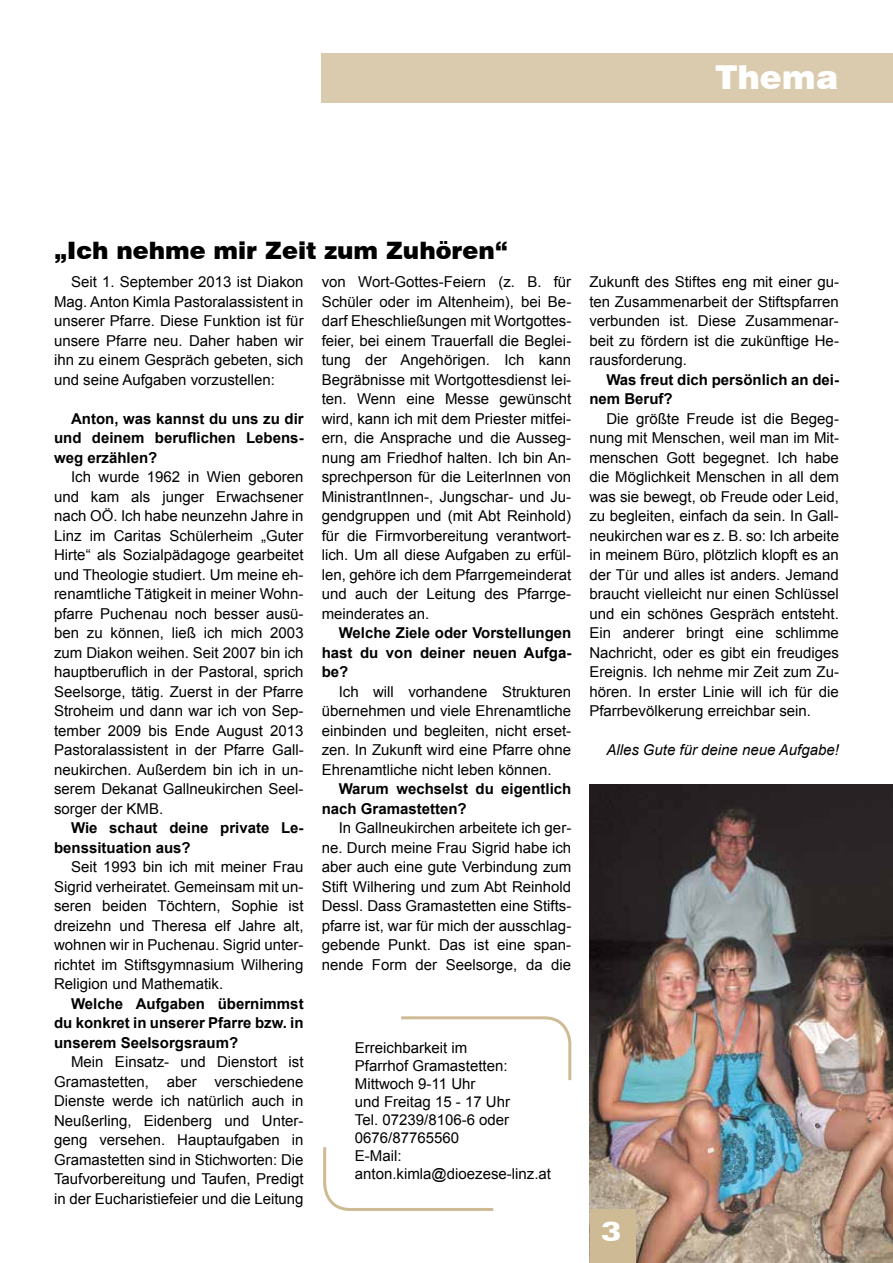
<style>
.page{position:relative;width:893px;height:1263px;background:#fff}
.page>*{position:absolute;margin:0;border:0;box-sizing:border-box;transform-origin:0 0}
.t1{font:900 33px "Swiss 721 BT";color:#fff}
.t2{font:900 expanded 27px "Zurich BT";color:#fff}
.t3{font:900 24px "Swiss 721 BT";color:#000}
.t4{font:15px/19.5px "Arial";color:#000;text-align:justify}
.t5{font:700 15px/19.5px "Arial";color:#000;text-align:justify}
.t6{font:italic 15px "Arial";color:#000}
</style>
<div class="page">
<img style="left:589px;top:785px;width:304px;height:478px">
<div style="left:590px;top:1209px;width:45px;height:54px;background:#cebb95"></div>
<div style="left:322px;top:53px;width:571px;height:50px;background:#dbcbae"></div>
<svg style="left:401px;top:1016px;width:171px;height:65px"></svg>
<svg style="left:323px;top:1147px;width:171px;height:64px"></svg>
<h1 class="t1" style="left:715px;top:57px;width:124px">Thema</h1>
<h3 class="t3" style="left:54px;top:235px;width:456px">„Ich nehme mir Zeit zum Zuhören“</h3>
<p class="t4" style="left:54px;top:272px;width:251px;text-indent:17px">Seit 1. September 2013 ist Diakon Mag. Anton Kimla Pastoralassistent in unserer Pfarre. Diese Funktion ist für unsere Pfarre neu. Daher haben wir ihn zu einem Gespräch gebeten, sich und seine Aufgaben vorzustellen:</p>
<p class="t5" style="left:54px;top:409px;width:251px;text-indent:17px">Anton, was kannst du uns zu dir und deinem beruflichen Lebens&shy;weg erzählen?</p>
<p class="t4" style="left:54px;top:467px;width:251px;text-indent:17px">Ich wurde 1962 in Wien geboren und kam als junger Erwachsener nach OÖ. Ich habe neunzehn Jahre in Linz im Caritas Schülerheim „Guter Hirte“ als Sozialpädagoge gearbeitet und Theologie studiert. Um meine eh&shy;renamtliche Tätigkeit in meiner Wohn&shy;pfarre Puchenau noch besser ausü&shy;ben zu können, ließ ich mich 2003 zum Diakon weihen. Seit 2007 bin ich hauptberuflich in der Pastoral, sprich Seelsorge, tätig. Zuerst in der Pfarre Stroheim und dann war ich von Sep&shy;tember 2009 bis Ende August 2013<br>Pastoralassistent in der Pfarre Gall&shy;neukirchen. Außerdem bin ich in un&shy;serem Dekanat Gallneukirchen Seel&shy;sorger der KMB.</p>
<p class="t5" style="left:54px;top:818px;width:251px;text-indent:17px">Wie schaut deine private Le&shy;benssituation aus?</p>
<p class="t4" style="left:54px;top:857px;width:251px;text-indent:17px">Seit 1993 bin ich mit meiner Frau Sigrid verheiratet. Gemeinsam mit un&shy;seren beiden Töchtern, Sophie ist dreizehn und Theresa elf Jahre alt, wohnen wir in Puchenau. Sigrid unter&shy;richtet im Stiftsgymnasium Wilhering Religion und Mathematik.</p>
<p class="t5" style="left:54px;top:994px;width:251px;text-indent:17px">Welche Aufgaben übernimmst du konkret in unserer Pfarre bzw. in unserem Seelsorgsraum?</p>
<p class="t4" style="left:54px;top:1052px;width:251px;text-indent:17px">Mein Einsatz- und Dienstort ist Gramastetten, aber verschiedene Dienste werde ich natürlich auch in Neußerling, Eidenberg und Unter&shy;geng versehen. Hauptaufgaben in Gramastetten sind in Stichworten: Die Taufvorbereitung und Taufen, Predigt in der Eucharistiefeier und die Leitung</p>
<p class="t4" style="left:322px;top:272px;width:251px">von Wort-Gottes-Feiern (z. B. für Schüler oder im Altenheim), bei Be&shy;darf Eheschließungen mit Wortgottes&shy;feier, bei einem Trauerfall die Beglei&shy;tung der Angehörigen. Ich kann Begräbnisse mit Wortgottesdienst lei&shy;ten. Wenn eine Messe gewünscht wird, kann ich mit dem Priester mitfei&shy;ern, die Ansprache und die Ausseg&shy;nung am Friedhof halten. Ich bin An&shy;sprechperson für die LeiterInnen von MinistrantInnen-, Jungschar- und Ju&shy;gendgruppen und (mit Abt Reinhold) für die Firmvorbereitung verantwort&shy;lich. Um all diese Aufgaben zu erfül&shy;len, gehöre ich dem Pfarrgemeinderat und auch der Leitung des Pfarrge&shy;meinderates an.</p>
<p class="t5" style="left:322px;top:623px;width:251px;text-indent:17px">Welche Ziele oder Vorstellungen hast du von deiner neuen Aufga&shy;be?</p>
<p class="t4" style="left:322px;top:682px;width:251px;text-indent:17px">Ich will vorhandene Strukturen übernehmen und viele Ehrenamtliche einbinden und begleiten, nicht erset&shy;zen. In Zukunft wird eine Pfarre ohne Ehrenamtliche nicht leben können.</p>
<p class="t5" style="left:322px;top:779px;width:251px;text-indent:17px">Warum wechselst du eigentlich nach Gramastetten?</p>
<p class="t4" style="left:322px;top:818px;width:251px;text-indent:17px">In Gallneukirchen arbeitete ich ger&shy;ne. Durch meine Frau Sigrid habe ich aber auch eine gute Verbindung zum Stift Wilhering und zum Abt Reinhold Dessl. Dass Gramastetten eine Stifts&shy;pfarre ist, war für mich der ausschlag&shy;gebende Punkt. Das ist eine span&shy;nende Form der Seelsorge, da die</p>
<p class="t4" style="left:355px;top:1038px;width:198px;line-height:18px;text-align:left">Erreichbarkeit im<br>Pfarrhof Gramastetten:<br>Mittwoch 9-11 Uhr<br>und Freitag 15 - 17 Uhr<br>Tel. 07239/8106-6 oder<br>0676/87765560<br>E-Mail: anton.kimla@dioezese-linz.at</p>
<p class="t4" style="left:589px;top:272px;width:251px">Zukunft des Stiftes eng mit einer gu&shy;ten Zusammenarbeit der Stiftspfarren verbunden ist. Diese Zusammenar&shy;beit zu fördern ist die zukünftige He&shy;rausforderung.</p>
<p class="t5" style="left:589px;top:370px;width:251px;text-indent:17px">Was freut dich persönlich an dei&shy;nem Beruf?</p>
<p class="t4" style="left:589px;top:409px;width:251px;text-indent:17px">Die größte Freude ist die Begeg&shy;nung mit Menschen, weil man im Mit&shy;menschen Gott begegnet. Ich habe die Möglichkeit Menschen in all dem was sie bewegt, ob Freude oder Leid, zu begleiten, einfach da sein. In Gall&shy;neukirchen war es z. B. so: Ich arbeite in meinem Büro, plötzlich klopft es an der Tür und alles ist anders. Jemand braucht vielleicht nur einen Schlüssel und ein schönes Gespräch entsteht.<br>Ein anderer bringt eine schlimme Nachricht, oder es gibt ein freudiges Ereignis. Ich nehme mir Zeit zum Zu&shy;hören. In erster Linie will ich für die Pfarrbevölkerung erreichbar sein.</p>
<p class="t6" style="left:606px;top:740px;width:234px">Alles Gute für deine neue Aufgabe!</p>
<h2 class="t2" style="left:601px;top:1216px;width:22px">3</h2>
</div>
